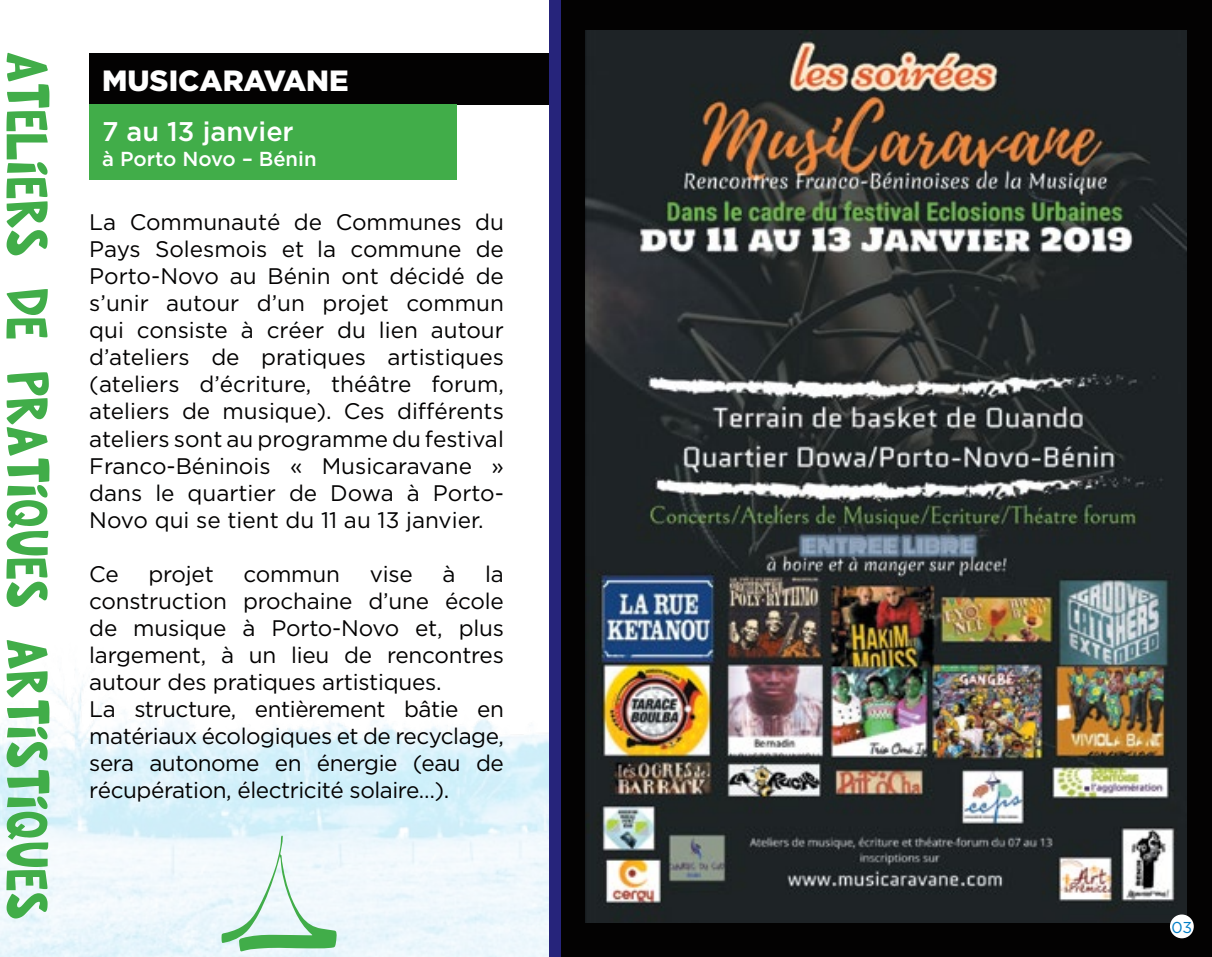
<style>
.page{position:relative;width:1212px;height:957px;background:#fff}
.page>*{position:absolute;margin:0;border:0;box-sizing:border-box;transform-origin:0 0}
.t1{font:58.5px "FOP Title Style Font";letter-spacing:.02em;color:#41ad49}
.t2{font:900 29.25px "Gotham";letter-spacing:-.005em;color:#fff}
.t3{font:500 27px "Gotham";color:#fff}
.t4{font:22.5px/27px "Gotham";letter-spacing:-.015em;color:#030202;text-align:justify}
.t5{font:500 20.25px "Gotham";color:#fff}
.t6{font:15.75px "Gotham";color:#007dc5}
</style>
<div class="page">
<div style="left:558px;top:0;width:654px;height:957px;background:#030202"></div>
<img style="left:585px;top:30px;width:601px;height:892px">
<div style="left:549px;top:0;width:11px;height:957px;background:#26247b"></div>
<svg style="left:221px;top:835px;width:116px;height:116px"></svg>
<div style="left:89px;top:54px;width:460px;height:51px;background:#030202"></div>
<div style="left:89px;top:105px;width:368px;height:75px;background:#41ad49"></div>
<div style="left:1170px;top:914px;width:24px;height:24px;background:#fff;border-radius:50%"></div>
<h1 class="t1" style="left:55px;top:52px;width:869px;rotate:90deg">Ateliers de pratiques artistiques</h1>
<h2 class="t2" style="left:102px;top:64px;width:248px">MUSICARAVANE</h2>
<p class="t3" style="left:102px;top:116px;width:193px">7 au 13 janvier</p>
<p class="t5" style="left:102px;top:147px;width:216px">à Porto Novo – Bénin</p>
<p class="t4" style="left:89px;top:209px;width:416px">La Communauté de Communes du Pays Solesmois et la commune de Porto-Novo au Bénin ont décidé de s’unir autour d’un projet commun qui consiste à créer du lien autour d’ateliers de pratiques artistiques (ateliers d’écriture, théâtre forum, ateliers de musique). Ces différents ateliers sont au programme du festival Franco-Béninois « Musicaravane » dans le quartier de Dowa à Porto-Novo qui se tient du 11 au 13 janvier.</p>
<p class="t4" style="left:89px;top:560px;width:31px">Ce</p>
<p class="t4" style="left:148px;top:560px;width:67px">projet</p>
<p class="t4" style="left:244px;top:560px;width:98px">commun</p>
<p class="t4" style="left:370px;top:560px;width:44px">vise</p>
<p class="t4" style="left:442px;top:560px;width:15px">à</p>
<p class="t4" style="left:89px;top:560px;width:416px;text-align:left;text-indent:396px">la construction prochaine d’une école de musique à Porto-Novo et, plus largement, à un lieu de rencontres autour des pratiques artistiques.<br>La structure, entièrement bâtie en matériaux écologiques et de recyclage, sera autonome en énergie (eau de récupération, électricité solaire…).</p>
<p class="t6" style="left:1171px;top:918px;width:22px">03</p>
</div>
